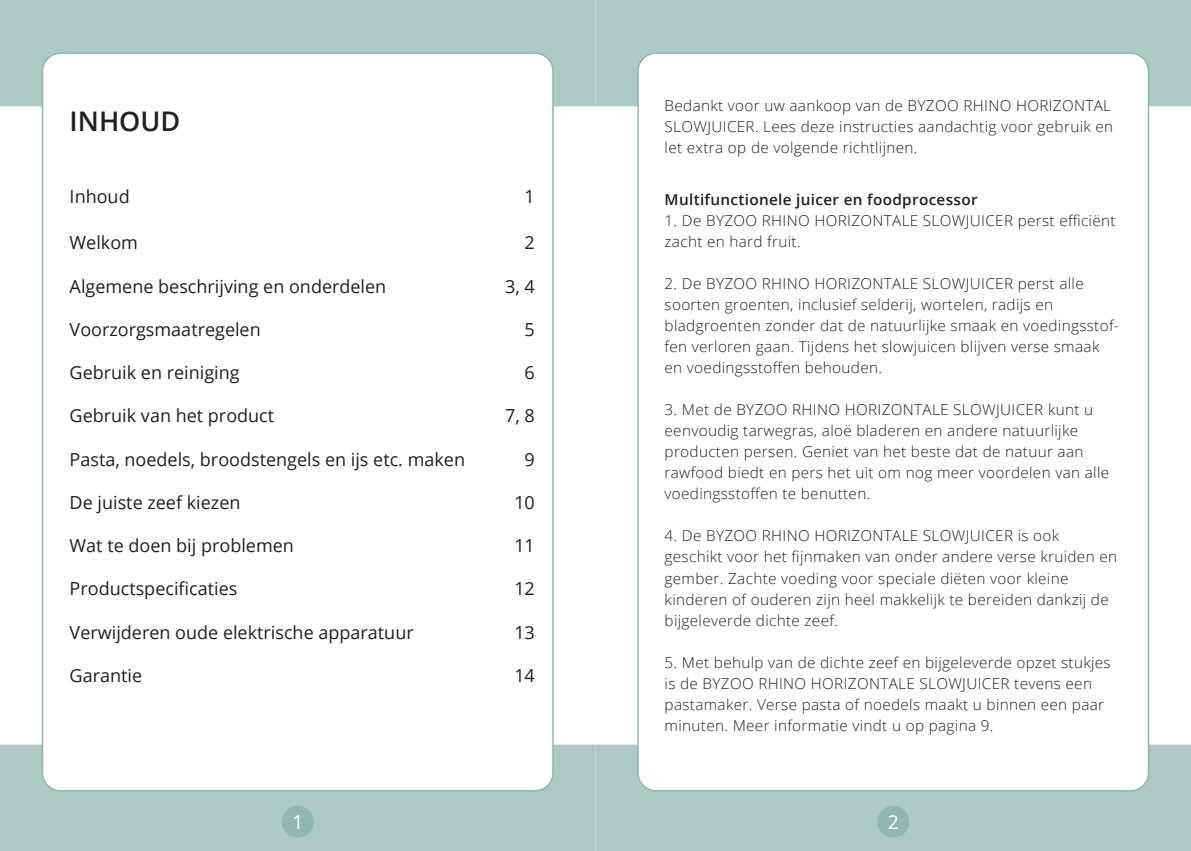
<style>
.page{position:relative;width:1191px;height:851px;background:#fff}
.page>*{position:absolute;margin:0;border:0;box-sizing:border-box;transform-origin:0 0}
.t1{font:600 27px "Open Sans";color:#231f20}
.t2{font:19.2px "Open Sans";color:#fff}
.t3{font:18px "Open Sans";color:#231f20}
.t4{font:300 15px/21px "Open Sans";letter-spacing:.02em;color:#231f20}
.t5{font:600 15px "Open Sans";letter-spacing:.02em;color:#231f20}
</style>
<div class="page">
<svg style="left:0;top:0;width:595px;height:106px;fill:#acc9c3"></svg>
<svg style="left:0;top:744px;width:595px;height:106px;fill:#acc9c3"></svg>
<div style="left:282px;top:805px;width:32px;height:32px;background:#91b8af;border-radius:50%"></div>
<svg style="left:595px;top:0;width:596px;height:106px;fill:#acc9c3"></svg>
<svg style="left:595px;top:744px;width:596px;height:106px;fill:#acc9c3"></svg>
<div style="left:877px;top:805px;width:32px;height:32px;background:#91b8af;border-radius:50%"></div>
<h1 class="t1" style="left:70px;top:102px;width:112px">INHOUD</h1>
<p class="t3" style="left:70px;top:184px;width:62px">Inhoud</p>
<p class="t3" style="left:70px;top:230px;width:70px">Welkom</p>
<p class="t3" style="left:70px;top:274px;width:318px">Algemene beschrijving en onderdelen</p>
<p class="t3" style="left:70px;top:317px;width:193px">Voorzorgsmaatregelen</p>
<p class="t3" style="left:70px;top:360px;width:172px">Gebruik en reiniging</p>
<p class="t3" style="left:70px;top:403px;width:206px">Gebruik van het product</p>
<p class="t3" style="left:70px;top:446px;width:397px">Pasta, noedels, broodstengels en ijs etc. maken</p>
<p class="t3" style="left:70px;top:490px;width:172px">De juiste zeef kiezen</p>
<p class="t3" style="left:70px;top:533px;width:226px">Wat te doen bij problemen</p>
<p class="t3" style="left:70px;top:576px;width:169px">Productspecificaties</p>
<p class="t3" style="left:70px;top:619px;width:345px">Verwijderen oude elektrische apparatuur</p>
<p class="t3" style="left:70px;top:662px;width:74px">Garantie</p>
<p class="t3" style="left:524px;top:184px;width:12px">1</p>
<p class="t3" style="left:524px;top:230px;width:12px">2</p>
<p class="t3" style="left:505px;top:274px;width:31px">3, 4</p>
<p class="t3" style="left:524px;top:317px;width:12px">5</p>
<p class="t3" style="left:524px;top:360px;width:12px">6</p>
<p class="t3" style="left:505px;top:403px;width:31px">7, 8</p>
<p class="t3" style="left:524px;top:446px;width:12px">9</p>
<p class="t3" style="left:514px;top:490px;width:22px">10</p>
<p class="t3" style="left:514px;top:533px;width:22px">11</p>
<p class="t3" style="left:514px;top:576px;width:22px">12</p>
<p class="t3" style="left:514px;top:619px;width:22px">13</p>
<p class="t3" style="left:514px;top:662px;width:22px">14</p>
<p class="t2" style="left:292px;top:808px;width:12px">1</p>
<p class="t4" style="left:664px;top:94px;width:450px">Bedankt voor uw aankoop van de BYZOO RHINO HORIZONTAL<br>SLOWJUICER. Lees deze instructies aandachtig voor gebruik en let extra op de volgende richtlijnen.</p>
<p class="t5" style="left:664px;top:189px;width:314px">Multifunctionele juicer en foodprocessor</p>
<p class="t4" style="left:664px;top:210px;width:452px">1. De BYZOO RHINO HORIZONTALE SLOWJUICER perst efficiënt zacht en hard fruit.</p>
<p class="t4" style="left:664px;top:273px;width:456px">2. De BYZOO RHINO HORIZONTALE SLOWJUICER perst alle soorten groenten, inclusief selderij, wortelen, radijs en bladgroenten zonder dat de natuurlijke smaak en voedingsstof&shy;fen verloren gaan. Tijdens het slowjuicen blijven verse smaak en voedingsstoffen behouden.</p>
<p class="t4" style="left:664px;top:399px;width:446px">3. Met de BYZOO RHINO HORIZONTALE SLOWJUICER kunt u eenvoudig tarwegras, aloë bladeren en andere natuurlijke producten persen. Geniet van het beste dat de natuur aan rawfood biedt en pers het uit om nog meer voordelen van alle voedingsstoffen te benutten.</p>
<p class="t4" style="left:664px;top:525px;width:454px">4. De BYZOO RHINO HORIZONTALE SLOWJUICER is ook geschikt voor het fijnmaken van onder andere verse kruiden en gember. Zachte voeding voor speciale diëten voor kleine kinderen of ouderen zijn heel makkelijk te bereiden dankzij de bijgeleverde dichte zeef.</p>
<p class="t4" style="left:664px;top:651px;width:447px">5. Met behulp van de dichte zeef en bijgeleverde opzet stukjes is de BYZOO RHINO HORIZONTALE SLOWJUICER tevens een pastamaker. Verse pasta of noedels maakt u binnen een paar minuten. Meer informatie vindt u op pagina 9.</p>
<p class="t2" style="left:888px;top:808px;width:12px">2</p>
</div>
